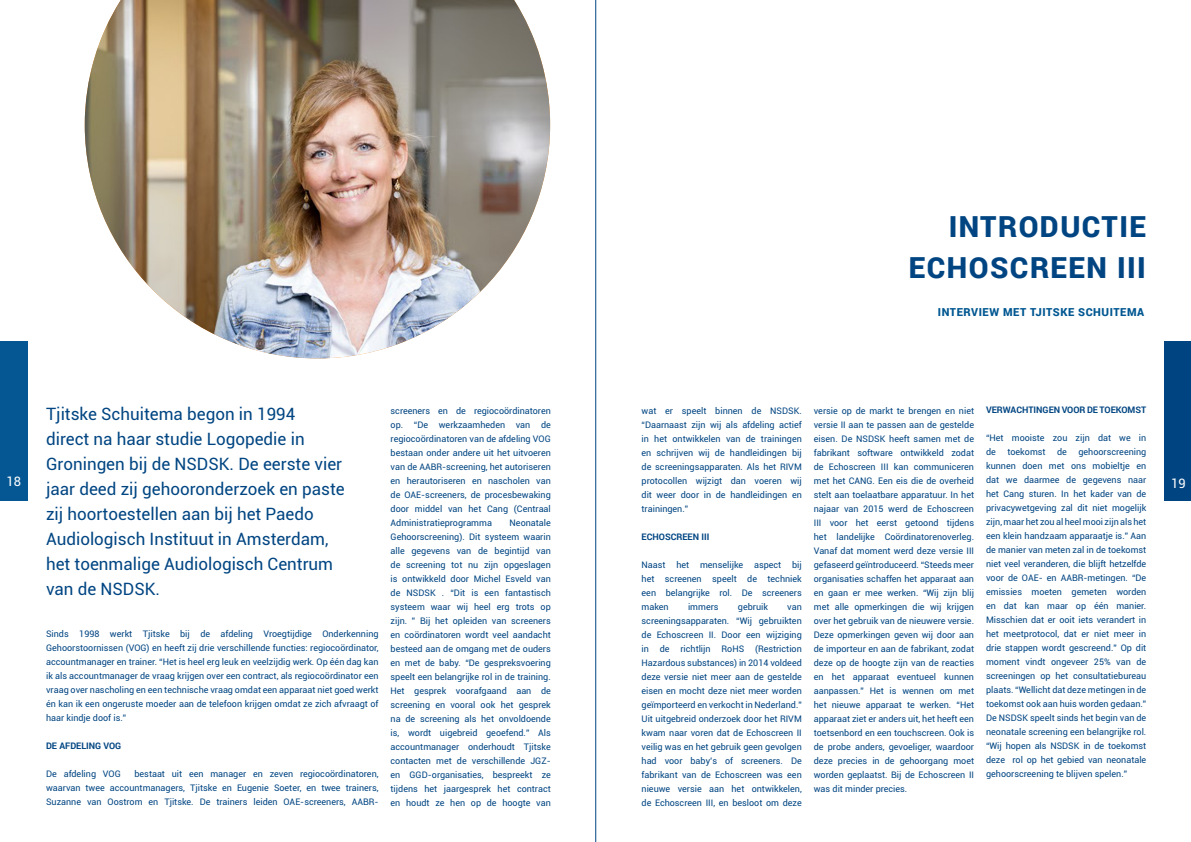
<style>
.page{position:relative;width:1191px;height:842px;background:#fff}
.page>*{position:absolute;margin:0;border:0;box-sizing:border-box;transform-origin:0 0}
.t1{font:900 29px "Roboto";letter-spacing:.05em;color:#004582}
.t2{font:17px/25px "Roboto";color:#004582}
.t3{font:13px "Roboto";color:#fff}
.t4{font:900 11px "Roboto";letter-spacing:.05em;color:#005791}
.t5{font:9px/14px "Roboto";color:#004582;text-align:justify}
.t6{font:700 9px "Roboto";color:#004582}
</style>
<div class="page">
<div style="left:1164px;top:342px;width:27px;height:159px;background:#004582"></div>
<img style="left:85px;top:0;width:465px;height:358px">
<div style="left:0;top:342px;width:28px;height:159px;background:#055793"></div>
<hr style="left:595px;top:0;width:1px;height:842px;background:#004582">
<p class="t1" style="left:948px;top:206px;width:199px">INTRODUCTIE</p>
<p class="t1" style="left:909px;top:247px;width:238px">ECHOSCREEN III</p>
<p class="t4" style="left:938px;top:304px;width:208px">INTERVIEW MET TJITSKE SCHUITEMA</p>
<p class="t5" style="left:390px;top:403px;width:162px">screeners en de regiocoördinatoren op. “De werkzaamheden van de regiocoördinatoren van de afdeling VOG bestaan onder andere uit het uitvoeren van de AABR-screening, het autoriseren en herautoriseren en nascholen van de OAE-screeners, de procesbewaking door middel van het Cang (Centraal Administratieprogramma</p>
<p class="t5" style="left:641px;top:403px;width:162px">wat er speelt binnen de NSDSK. “Daarnaast zijn wij als afdeling actief in het ontwikkelen van de trainingen en schrijven wij de handleidingen bij de screeningsapparaten. Als het RIVM protocollen wijzigt dan voeren wij dit weer door in de handleidingen en trainingen.”</p>
<p class="t6" style="left:641px;top:530px;width:69px">ECHOSCREEN III</p>
<p class="t5" style="left:641px;top:557px;width:162px">Naast het menselijke aspect bij het screenen speelt de techniek een belangrijke rol. De screeners maken</p>
<p class="t5" style="left:814px;top:403px;width:162px">versie op de markt te brengen en niet versie II aan te passen aan de gestelde eisen. De NSDSK heeft samen met de fabrikant software ontwikkeld zodat de Echoscreen III kan communiceren met het CANG. Een eis die de overheid stelt aan toelaatbare apparatuur. In het najaar van 2015 werd de Echoscreen III voor het eerst getoond tijdens het landelijke Coördinatorenoverleg.<br>Vanaf dat moment werd deze versie III gefaseerd geïntroduceerd. “Steeds meer organisaties schaffen het apparaat aan en gaan er mee werken. “Wij zijn blij met alle opmerkingen die wij krijgen over het gebruik van de nieuwere versie.<br>Deze opmerkingen geven wij door aan de importeur en aan de fabrikant, zodat deze op de hoogte zijn van de reacties en het apparaat eventueel kunnen aanpassen.” Het is wennen om met het nieuwe apparaat te werken. “Het apparaat ziet er anders uit, het heeft een toetsenbord en een touchscreen. Ook is de probe anders, gevoeliger, waardoor deze precies in de gehoorgang moet worden geplaatst. Bij de Echoscreen II was dit minder precies.</p>
<p class="t6" style="left:986px;top:404px;width:162px">VERWACHTINGEN VOOR DE TOEKOMST</p>
<p class="t2" style="left:46px;top:401px;width:300px">Tjitske Schuitema begon in 1994<br>direct na haar studie Logopedie in Groningen bij de NSDSK. De eerste vier jaar deed zij gehooronderzoek en paste zij hoortoestellen aan bij het Paedo Audiologisch Instituut in Amsterdam, het toenmalige Audiologisch Centrum van de NSDSK.</p>
<p class="t5" style="left:46px;top:627px;width:334px">Sinds 1998 werkt Tjitske bij de afdeling Vroegtijdige Onderkenning Gehoorstoornissen (VOG) en heeft zij drie verschillende functies: regiocoördinator, accountmanager en trainer. “Het is heel erg leuk en veelzijdig werk. Op één dag kan ik als accountmanager de vraag krijgen over een contract, als regiocoördinator een vraag over nascholing en een technische vraag omdat een apparaat niet goed werkt én kan ik een ongeruste moeder aan de telefoon krijgen omdat ze zich afvraagt of haar kindje doof is.”</p>
<p class="t6" style="left:46px;top:740px;width:77px">DE AFDELING VOG</p>
<p class="t5" style="left:46px;top:767px;width:76px">De afdeling VOG</p>
<p class="t5" style="left:986px;top:431px;width:162px">“Het mooiste zou zijn dat we in de</p>
<p class="t5" style="left:986px;top:445px;width:162px;text-indent:92px">gehoorscreening kunnen doen met ons mobieltje en dat we daarmee de gegevens naar het Cang sturen. In het kader van de privacywetgeving zal dit niet mogelijk zijn, maar het zou al heel mooi zijn als het een klein handzaam apparaatje is.” Aan de manier van meten zal in de toekomst niet veel veranderen, die blijft hetzelfde voor de OAE- en AABR-metingen. “De emissies moeten gemeten worden en dat kan maar op één manier.<br>Misschien dat er ooit iets verandert in het meetprotocol, dat er niet meer in drie stappen wordt gescreend.” Op dit moment vindt ongeveer 25% van de screeningen op het consultatiebureau plaats. “Wellicht dat deze metingen in de toekomst ook aan huis worden gedaan.” De NSDSK speelt sinds het begin van de neonatale screening een belangrijke rol. “Wij hopen als NSDSK in de toekomst deze rol op het gebied van neonatale gehoorscreening te blijven spelen.”</p>
<p class="t5" style="left:1007px;top:445px;width:40px">toekomst</p>
<p class="t5" style="left:1057px;top:445px;width:11px">de</p>
<p class="t3" style="left:6px;top:472px;width:16px">18</p>
<p class="t3" style="left:1171px;top:474px;width:16px">19</p>
<p class="t5" style="left:390px;top:515px;width:162px;text-indent:119px">Neonatale Gehoorscreening). Dit systeem waarin alle gegevens van de begintijd van de screening tot nu zijn opgeslagen is ontwikkeld door Michel Esveld van de NSDSK . “Dit is een fantastisch systeem waar wij heel erg trots op zijn. ” Bij het opleiden van screeners en coördinatoren wordt veel aandacht besteed aan de omgang met de ouders en met de baby. “De gespreksvoering speelt een belangrijke rol in de training.<br>Het gesprek voorafgaand aan de screening en vooral ook het gesprek na de screening als het onvoldoende is, wordt uigebreid geoefend.” Als accountmanager onderhoudt Tjitske contacten met de verschillende JGZ&shy;en GGD-organisaties, bespreekt ze tijdens het jaargesprek het contract en houdt ze hen op de hoogte van</p>
<p class="t5" style="left:688px;top:599px;width:32px">immers</p>
<p class="t5" style="left:738px;top:599px;width:32px">gebruik</p>
<p class="t5" style="left:641px;top:599px;width:162px;text-indent:146px">van screeningsapparaten. “Wij gebruikten de Echoscreen II. Door een wijziging in de richtlijn RoHS (Restriction Hazardous substances) in 2014 voldeed deze versie niet meer aan de gestelde eisen en mocht deze niet meer worden geïmporteerd en verkocht in Nederland.” Uit uitgebreid onderzoek door het RIVM kwam naar voren dat de Echoscreen II veilig was en het gebruik geen gevolgen had voor baby’s of screeners. De fabrikant van de Echoscreen was een nieuwe versie aan het ontwikkelen, de Echoscreen III, en besloot om deze</p>
<p class="t5" style="left:46px;top:767px;width:334px;text-indent:88px">bestaat uit een manager en zeven regiocoördinatoren, waarvan twee accountmanagers, Tjitske en Eugenie Soeter, en twee trainers, Suzanne van Oostrom en Tjitske. De trainers leiden OAE-screeners, AABR-</p>
</div>
